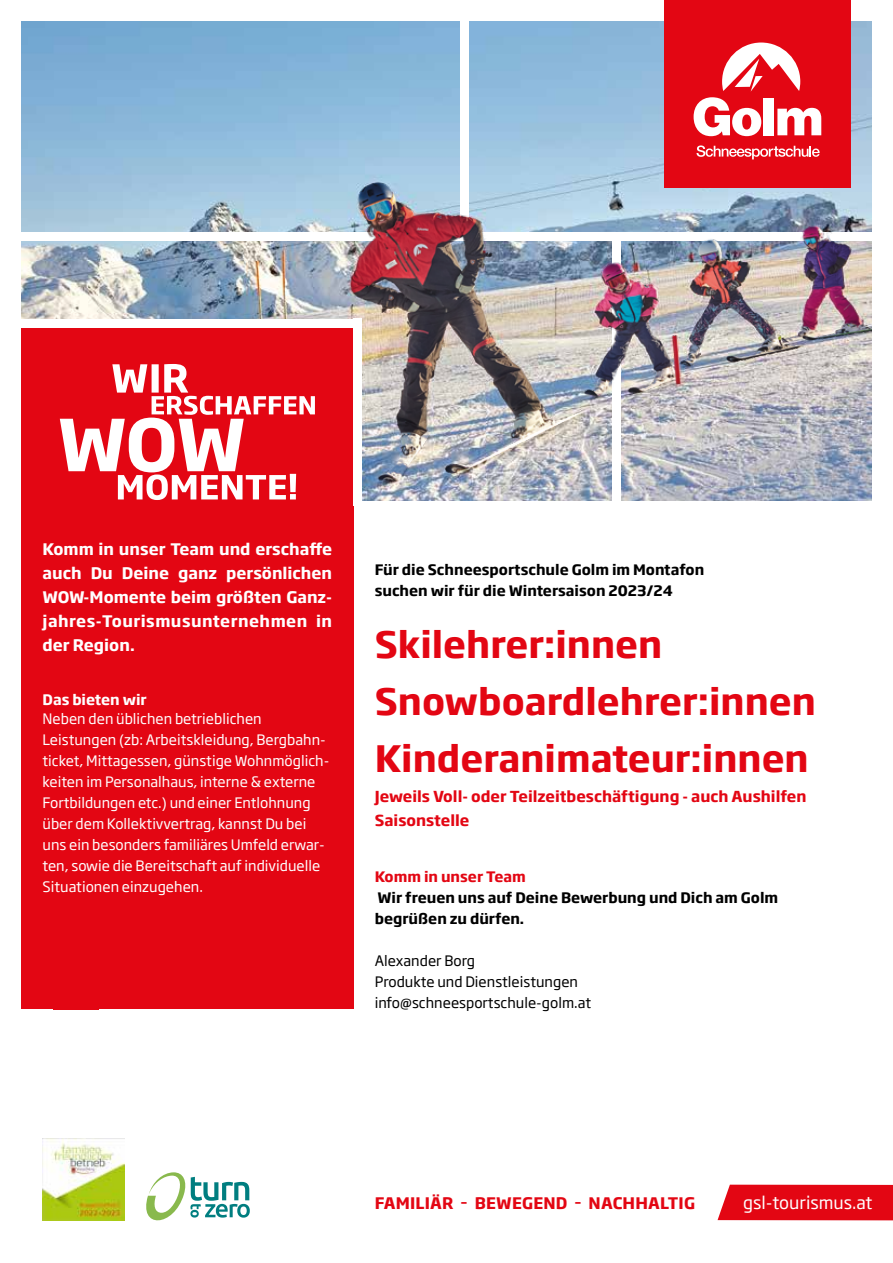
<style>
.page{position:relative;width:893px;height:1263px;background:#fff}
.page>*{position:absolute;margin:0;border:0;box-sizing:border-box;transform-origin:0 0}
.t1{font:700 36px/57px "Soho Gothic Pro";color:#e30613}
.t2{font:17.25px "Soho Gothic Pro";color:#fff}
.t3{font:700 15.75px/24px "Soho Gothic Pro";letter-spacing:.03em;color:#fff;text-align:justify}
.t4{font:700 15.75px "Soho Gothic Pro";letter-spacing:.015em;color:#e30613}
.t5{font:700 15px/24px "Soho Gothic Pro";color:#e30613}
.t6{font:14.25px/21px "Soho Gothic Pro";color:#fff}
.t7{font:700 14.25px/21px "Soho Gothic Pro";color:#000}
.t8{font:14.25px/21px "Soho Gothic Pro";color:#000}
.t9{font:700 14.25px "Soho Gothic Pro";color:#e30613}
.t10{font:700 14.25px "Soho Gothic Pro";color:#fff}
</style>
<div class="page">
<img style="left:21px;top:21px;width:851px;height:479px">
<svg style="left:21px;top:233px;width:851px;height:8px"></svg>
<div style="left:460px;top:0;width:9px;height:239px;background:#fff"></div>
<svg style="left:613px;top:237px;width:8px;height:263px"></svg>
<div style="left:21px;top:327px;width:332px;height:682px;background:#e30613"></div>
<div style="left:353px;top:319px;width:9px;height:187px;background:#fff"></div>
<svg style="left:60px;top:364px;width:255px;height:136px"></svg>
<div style="left:664px;top:0;width:186px;height:187px;background:#e30613"></div>
<svg style="left:694px;top:43px;width:127px;height:93px"></svg>
<svg style="left:696px;top:145px;width:124px;height:14px"></svg>
<div style="left:0;top:319px;width:362px;height:8px;background:#fff"></div>
<svg style="left:146px;top:1172px;width:104px;height:48px"></svg>
<img style="left:43px;top:1138px;width:82px;height:82px">
<div style="left:718px;top:1185px;width:175px;height:35px;background:#e30613"></div>
<p class="t3" style="left:43px;top:536px;width:291px">Komm in unser Team und erschaffe auch Du Deine ganz persönlichen WOW-Momente beim größten Ganz&shy;jahres-Tourismusunternehmen in der Region.</p>
<p class="t10" style="left:43px;top:688px;width:106px">Das bieten wir</p>
<p class="t6" style="left:43px;top:708px;width:288px">Neben den üblichen betrieblichen Leistungen (zb: Arbeitskleidung, Bergbahn&shy;ticket, Mittagessen, günstige Wohnmöglich&shy;keiten im Personalhaus, interne &amp; externe Fortbildungen etc.) und einer Entlohnung über dem Kollektivvertrag, kannst Du bei uns ein besonders familiäres Umfeld erwar&shy;ten, sowie die Bereitschaft auf individuelle Situationen einzugehen.</p>
<p class="t7" style="left:375px;top:558px;width:331px">Für die Schneesportschule Golm im Montafon suchen wir für die Wintersaison 2023/24</p>
<h1 class="t1" style="left:375px;top:613px;width:443px">Skilehrer:innen<br>Snowboardlehrer:innen<br>Kinderanimateur:innen</h1>
<p class="t5" style="left:375px;top:783px;width:433px">Jeweils Voll- oder Teilzeitbeschäftigung - auch Aushilfen<br>Saisonstelle</p>
<p class="t9" style="left:375px;top:865px;width:153px">Komm in unser Team</p>
<p class="t7" style="left:375px;top:886px;width:405px">Wir freuen uns auf Deine Bewerbung und Dich am Golm begrüßen zu dürfen.</p>
<p class="t8" style="left:375px;top:950px;width:218px">Alexander Borg<br>Produkte und Dienstleistungen info@schneesportschule-golm.at</p>
<p class="t4" style="left:375px;top:1191px;width:322px">FAMILIÄR – BEWEGEND – NACHHALTIG</p>
<p class="t2" style="left:743px;top:1189px;width:131px">gsl-tourismus.at</p>
</div>
